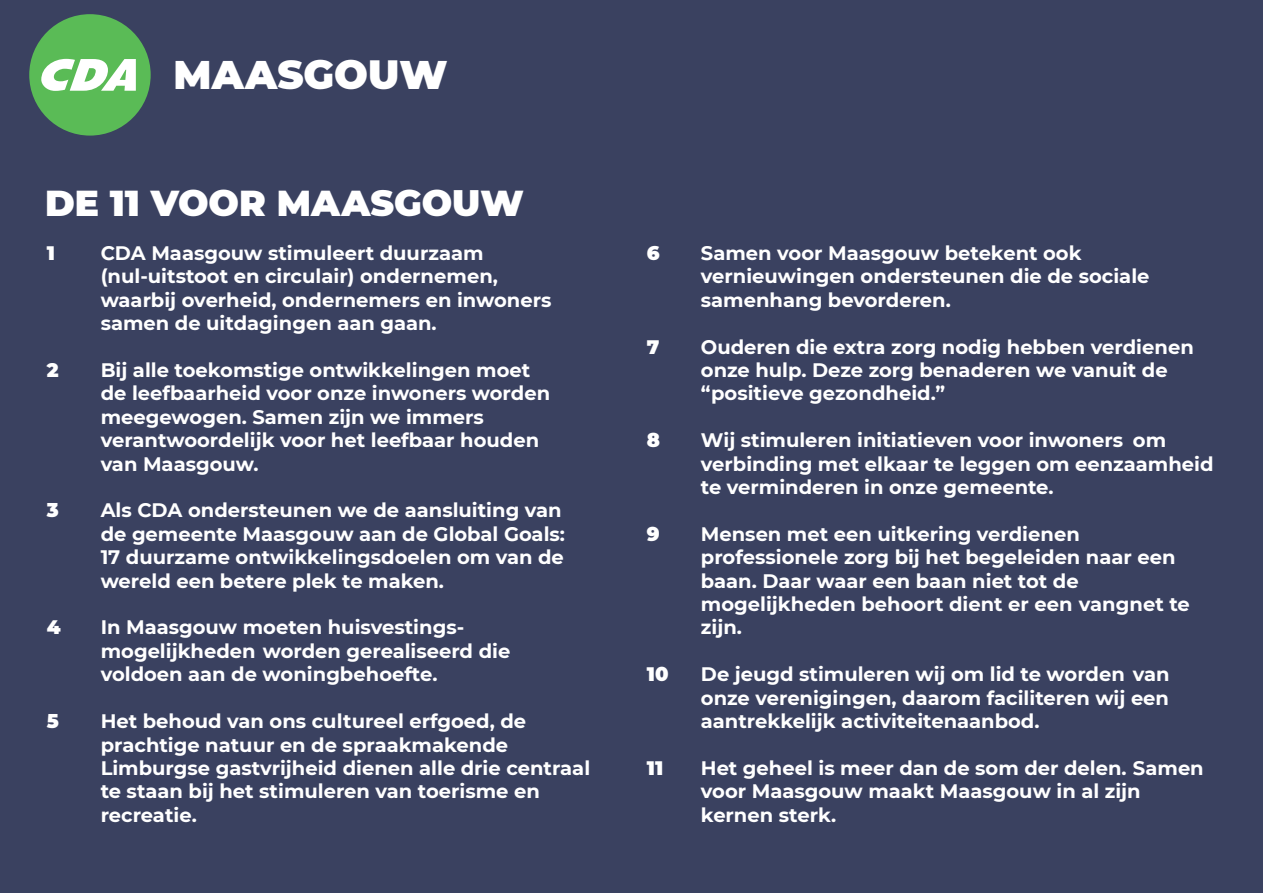
<style>
.page{position:relative;width:1263px;height:893px;background:#3a4160}
.page>*{position:absolute;margin:0;border:0;box-sizing:border-box;transform-origin:0 0}
.t1{font:900 39.9px "Montserrat";color:#fff}
.t2{font:900 36px "Montserrat";color:#fff}
.t3{font:700 19.5px/23.4px "Montserrat";color:#fff}
.t4{font:900 19.5px "Montserrat";color:#fff}
</style>
<div class="page">
<div style="left:29px;top:14px;width:122px;height:122px;background:#5abb56;border-radius:50%"></div>
<svg style="left:41px;top:59px;width:95px;height:32px"></svg>
<h1 class="t1" style="left:174px;top:45px;width:275px">MAASGOUW</h1>
<h2 class="t2" style="left:45px;top:176px;width:480px">DE 11 VOOR MAASGOUW</h2>
<p class="t4" style="left:47px;top:238px;width:10px">1</p>
<p class="t3" style="left:101px;top:240px;width:452px">CDA Maasgouw stimuleert duurzaam (nul-uitstoot en circulair) ondernemen, waarbij overheid, ondernemers en inwoners samen de uitdagingen aan gaan.</p>
<p class="t4" style="left:47px;top:355px;width:13px">2</p>
<p class="t3" style="left:101px;top:357px;width:451px">Bij alle toekomstige ontwikkelingen moet de leefbaarheid voor onze inwoners worden meegewogen. Samen zijn we immers verantwoordelijk voor het leefbaar houden van Maasgouw.</p>
<p class="t4" style="left:47px;top:496px;width:13px">3</p>
<p class="t3" style="left:101px;top:498px;width:466px">Als CDA ondersteunen we de aansluiting van de gemeente Maasgouw aan de Global Goals:<br>17 duurzame ontwikkelingsdoelen om van de wereld een betere plek te maken.</p>
<p class="t4" style="left:47px;top:613px;width:15px">4</p>
<p class="t3" style="left:101px;top:615px;width:411px">In Maasgouw moeten huisvestings&shy;mogelijkheden worden gerealiseerd die voldoen aan de woningbehoefte.</p>
<p class="t4" style="left:47px;top:706px;width:14px">5</p>
<p class="t3" style="left:101px;top:708px;width:491px">Het behoud van ons cultureel erfgoed, de prachtige natuur en de spraakmakende Limburgse gastvrijheid dienen alle drie centraal te staan bij het stimuleren van toerisme en recreatie.</p>
<p class="t4" style="left:647px;top:238px;width:14px">6</p>
<p class="t3" style="left:701px;top:240px;width:450px">Samen voor Maasgouw betekent ook vernieuwingen ondersteunen die de sociale samenhang bevorderen.</p>
<p class="t4" style="left:647px;top:332px;width:14px">7</p>
<p class="t3" style="left:701px;top:334px;width:494px">Ouderen die extra zorg nodig hebben verdienen onze hulp. Deze zorg benaderen we vanuit de “positieve gezondheid.”</p>
<p class="t4" style="left:647px;top:426px;width:15px">8</p>
<p class="t3" style="left:701px;top:428px;width:514px">Wij stimuleren initiatieven voor inwoners om verbinding met elkaar te leggen om eenzaamheid te verminderen in onze gemeente.</p>
<p class="t4" style="left:647px;top:519px;width:14px">9</p>
<p class="t3" style="left:701px;top:521px;width:490px">Mensen met een uitkering verdienen professionele zorg bij het begeleiden naar een baan. Daar waar een baan niet tot de mogelijkheden behoort dient er een vangnet te zijn.</p>
<p class="t4" style="left:647px;top:660px;width:23px">10</p>
<p class="t3" style="left:701px;top:662px;width:470px;text-align:justify">De jeugd stimuleren wij om lid te worden van onze verenigingen, daarom faciliteren wij een aantrekkelijk activiteitenaanbod.</p>
<p class="t4" style="left:647px;top:753px;width:18px">11</p>
<p class="t3" style="left:701px;top:755px;width:504px">Het geheel is meer dan de som der delen. Samen voor Maasgouw maakt Maasgouw in al zijn kernen sterk.</p>
</div>
